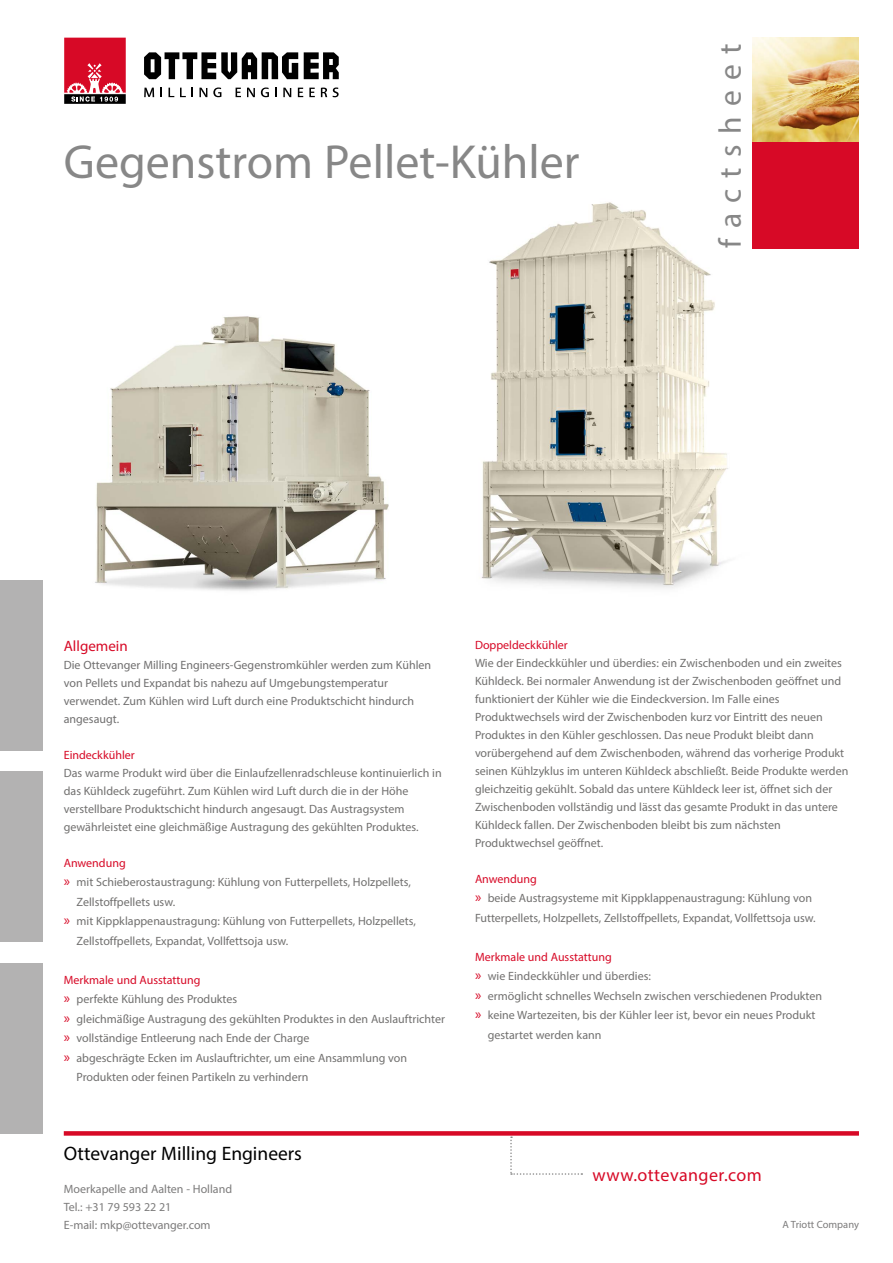
<style>
.page{position:relative;width:893px;height:1263px;background:#fff}
.page>*{position:absolute;margin:0;border:0;box-sizing:border-box;transform-origin:0 0}
.t1{font:48px "Myriad Pro";color:#878787}
.t2{font:31.5px "Myriad Pro";letter-spacing:.33em;color:#878787}
.t3{font:19.5px "Myriad Pro";color:#000}
.t4{font:18px "Myriad Pro";letter-spacing:.025em;color:#d70926}
.t5{font:15px "Myriad Pro";color:#d70926}
.t6{font:12px/18px "Myriad Pro";color:#71706f}
.t7{font:12px/18px "Myriad Pro";color:#706f6f}
.t8{font:12px "Myriad Pro";color:#d70926}
.t9{font:12px/18px "Myriad Pro";color:#7c7b7b}
.t10{font:10.5px "Myriad Pro";color:#7c7b7b}
.s1{font-size:15px;color:#d70926}
.s2{color:#d70926}
</style>
<div class="page">
<svg style="left:144px;top:88px;width:10px;height:9px"></svg>
<svg style="left:160px;top:88px;width:2px;height:9px"></svg>
<svg style="left:169px;top:88px;width:5px;height:9px"></svg>
<svg style="left:180px;top:88px;width:13px;height:9px"></svg>
<svg style="left:199px;top:88px;width:8px;height:9px"></svg>
<svg style="left:213px;top:87px;width:8px;height:10px"></svg>
<svg style="left:236px;top:88px;width:5px;height:9px"></svg>
<svg style="left:247px;top:88px;width:8px;height:9px"></svg>
<svg style="left:261px;top:87px;width:8px;height:10px"></svg>
<svg style="left:275px;top:88px;width:2px;height:9px"></svg>
<svg style="left:283px;top:88px;width:8px;height:9px"></svg>
<svg style="left:298px;top:88px;width:5px;height:9px"></svg>
<svg style="left:309px;top:88px;width:6px;height:9px"></svg>
<svg style="left:321px;top:88px;width:6px;height:9px"></svg>
<svg style="left:333px;top:87px;width:6px;height:10px"></svg>
<svg style="left:304px;top:52px;width:35px;height:27px"></svg>
<svg style="left:144px;top:52px;width:154px;height:27px"></svg>
<div style="left:64px;top:94px;width:62px;height:10px;background:#000"></div>
<div style="left:64px;top:38px;width:62px;height:56px;background:#d70926"></div>
<svg style="left:64px;top:63px;width:62px;height:39px"></svg>
<img style="left:481px;top:183px;width:272px;height:405px">
<div style="left:0;top:772px;width:43px;height:170px;background:#b3b2b2"></div>
<div style="left:0;top:580px;width:43px;height:170px;background:#b3b2b2"></div>
<div style="left:0;top:963px;width:43px;height:170px;background:#b3b2b2"></div>
<svg style="left:510px;top:1136px;width:72px;height:39px"></svg>
<div style="left:64px;top:1131px;width:795px;height:5px;background:#d70926"></div>
<img style="left:95px;top:316px;width:294px;height:275px">
<img style="left:753px;top:37px;width:106px;height:106px">
<div style="left:753px;top:143px;width:106px;height:106px;background:#d70926"></div>
<h1 class="t1" style="left:64px;top:132px;width:517px">Gegenstrom Pellet-Kühler</h1>
<h2 class="t2" style="left:711px;top:248px;width:206px;rotate:-90deg">factsheet</h2>
<p class="t5" style="left:64px;top:637px;width:65px">Allgemein</p>
<p class="t7" style="left:64px;top:656px;width:369px">Die Ottevanger Milling Engineers-Gegenstromkühler werden zum Kühlen von Pellets und Expandat bis nahezu auf Umgebungstemperatur verwendet. Zum Kühlen wird Luft durch eine Produktschicht hindurch angesaugt.</p>
<p class="t8" style="left:64px;top:747px;width:73px">Eindeckkühler</p>
<p class="t6" style="left:64px;top:763px;width:379px">Das warme Produkt wird über die Einlaufzellenradschleuse kontinuierlich in das Kühldeck zugeführt. Zum Kühlen wird Luft durch die in der Höhe verstellbare Produktschicht hindurch angesaugt. Das Austragsystem gewährleistet eine gleichmäßige Austragung des gekühlten Produktes.</p>
<p class="t8" style="left:64px;top:855px;width:63px">Anwendung</p>
<p class="t6" style="left:64px;top:873px;width:349px"><span class="s1">»</span> mit Schieberostaustragung: Kühlung von Futterpellets, Holzpellets,</p>
<p class="t6" style="left:77px;top:892px;width:100px">Zellstoffpellets usw.</p>
<p class="t6" style="left:64px;top:912px;width:354px"><span class="s1">»</span> mit Kippklappenaustragung: Kühlung von Futterpellets, Holzpellets,</p>
<p class="t6" style="left:77px;top:931px;width:213px">Zellstoffpellets, Expandat, Vollfettsoja usw.</p>
<p class="t8" style="left:64px;top:972px;width:138px">Merkmale und Ausstattung</p>
<p class="t6" style="left:64px;top:990px;width:175px"><span class="s1">»</span> perfekte Kühlung des Produktes</p>
<p class="t6" style="left:64px;top:1009px;width:383px"><span class="s1">»</span> gleichmäßige Austragung des gekühlten Produktes in den Auslauftrichter</p>
<p class="t6" style="left:64px;top:1029px;width:247px"><span class="s1">»</span> vollständige Entleerung nach Ende der Charge</p>
<p class="t6" style="left:64px;top:1048px;width:345px"><span class="s1">»</span> abgeschrägte Ecken im Auslauftrichter, um eine Ansammlung von</p>
<p class="t6" style="left:77px;top:1068px;width:233px">Produkten oder feinen Partikeln zu verhindern</p>
<h3 class="t3" style="left:64px;top:1142px;width:240px">Ottevanger Milling Engineers</h3>
<p class="t9" style="left:64px;top:1180px;width:170px">Moerkapelle and Aalten - Holland<br>Tel.: +31 79 593 22 21<br>E-mail: mkp@ottevanger.com</p>
<p class="t8" style="left:475px;top:637px;width:94px">Doppeldeckkühler</p>
<p class="t6" style="left:475px;top:653px;width:375px">Wie der Eindeckkühler und überdies: ein Zwischenboden und ein zweites Kühldeck. Bei normaler Anwendung ist der Zwischenboden geöffnet und funktioniert der Kühler wie die Eindeckversion. Im Falle eines Produktwechsels wird der Zwischenboden kurz vor Eintritt des neuen Produktes in den Kühler geschlossen. Das neue Produkt bleibt dann vorübergehend auf dem Zwischenboden, während das vorherige Produkt seinen Kühlzyklus im unteren Kühldeck abschließt. Beide Produkte werden gleichzeitig gekühlt. Sobald das untere Kühldeck leer ist, öffnet sich der Zwischenboden vollständig und lässt das gesamte Produkt in das untere Kühldeck fallen. Der Zwischenboden bleibt bis zum nächsten Produktwechsel geöffnet.</p>
<p class="t6" style="left:475px;top:869px;width:342px;line-height:19.5px"><span class="s2">Anwendung<br></span><span class="s1">»</span> beide Austragsysteme mit Kippklappenaustragung: Kühlung von<br>Futterpellets, Holzpellets, Zellstoffpellets, Expandat, Vollfettsoja usw.</p>
<p class="t8" style="left:475px;top:949px;width:138px">Merkmale und Ausstattung</p>
<p class="t6" style="left:475px;top:967px;width:177px"><span class="s1">»</span> wie Eindeckkühler und überdies:</p>
<p class="t6" style="left:475px;top:986px;width:349px"><span class="s1">»</span> ermöglicht schnelles Wechseln zwischen verschiedenen Produkten</p>
<p class="t6" style="left:475px;top:1006px;width:342px"><span class="s1">»</span> keine Wartezeiten, bis der Kühler leer ist, bevor ein neues Produkt</p>
<p class="t6" style="left:488px;top:1025px;width:115px">gestartet werden kann</p>
<h3 class="t4" style="left:592px;top:1164px;width:171px">www.ottevanger.com</h3>
<p class="t10" style="left:782px;top:1218px;width:78px">A Triott Company</p>
</div>
